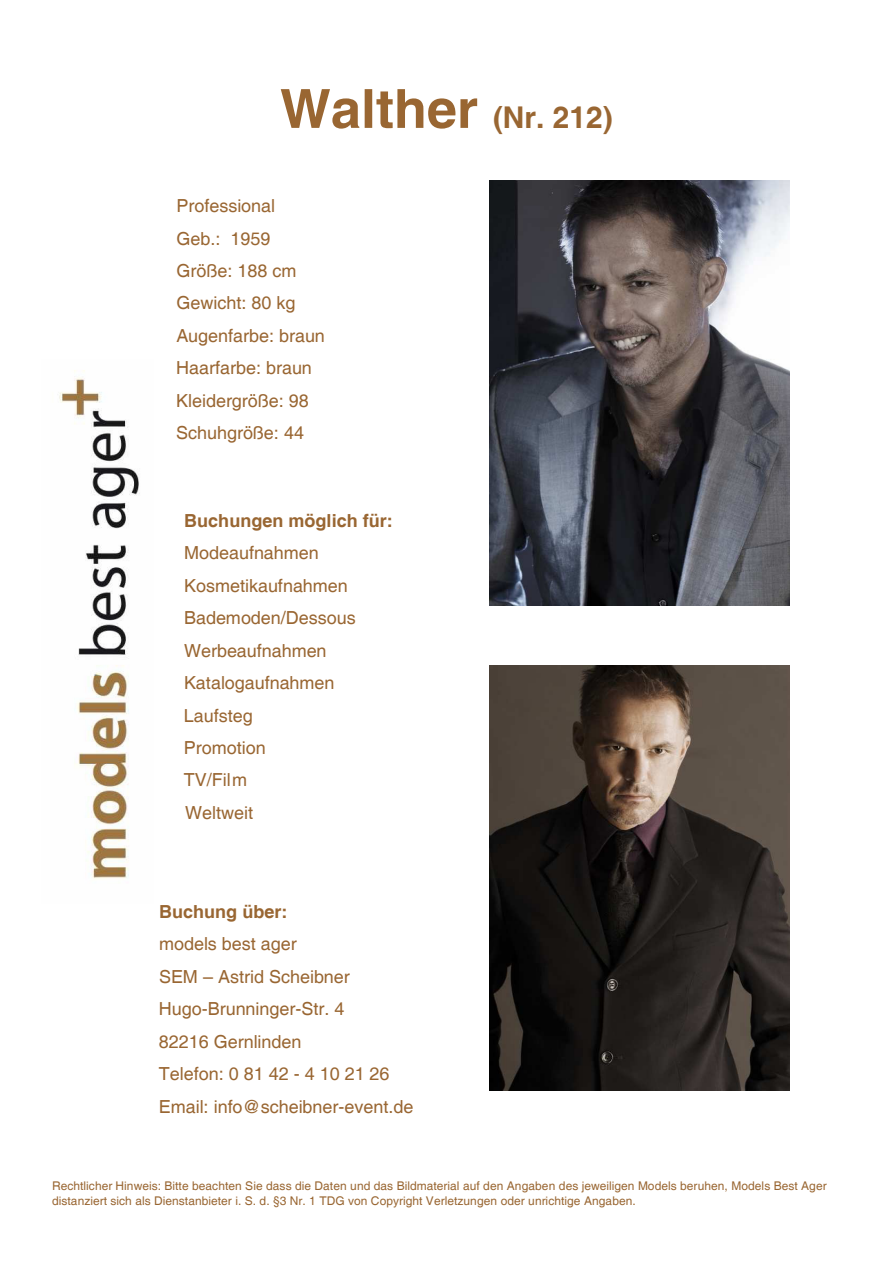
<style>
.page{position:relative;width:893px;height:1263px;background:#fff}
.page>*{position:absolute;margin:0;border:0;box-sizing:border-box;transform-origin:0 0}
.t1{font:700 30px "Helvetica";color:#996632}
.t2{font:18px/32.4px "Helvetica";color:#996632}
.t3{font:700 18px "Helvetica";color:#996632}
.t4{font:12px/14.4px "Helvetica";letter-spacing:.005em;color:#996632}
.s1{font-size:54px}
</style>
<div class="page">
<img style="left:59px;top:370px;width:81px;height:510px">
<img style="left:489px;top:665px;width:300px;height:425px">
<img style="left:489px;top:181px;width:300px;height:425px">
<h1 class="t1" style="left:280px;top:99px;width:334px"><span class="s1">Walther</span> (Nr. 212)</h1>
<p class="t2" style="left:176px;top:190px;width:150px">Professional<br>Geb.: 1959<br>Größe: 188 cm<br>Gewicht: 80 kg<br>Augenfarbe: braun<br>Haarfarbe: braun<br>Kleidergröße: 98<br>Schuhgröße: 44</p>
<p class="t3" style="left:184px;top:510px;width:210px">Buchungen möglich für:</p>
<p class="t2" style="left:184px;top:537px;width:173px">Modeaufnahmen<br>Kosmetikaufnahmen<br>Bademoden/Dessous<br>Werbeaufnahmen<br>Katalogaufnahmen<br>Laufsteg<br>Promotion<br>TV/Film<br>Weltweit</p>
<p class="t3" style="left:159px;top:901px;width:130px">Buchung über:</p>
<p class="t2" style="left:159px;top:929px;width:256px">models best ager<br>SEM – Astrid Scheibner<br>Hugo-Brunninger-Str. 4<br>82216 Gernlinden<br>Telefon: 0 81 42 - 4 10 21 26<br>Email: info@scheibner-event.de</p>
<p class="t4" style="left:52px;top:1179px;width:776px">Rechtlicher Hinweis: Bitte beachten Sie dass die Daten und das Bildmaterial auf den Angaben des jeweiligen Models beruhen, Models Best Ager distanziert sich als Dienstanbieter i. S. d. §3 Nr. 1 TDG von Copyright Verletzungen oder unrichtige Angaben.</p>
</div>
